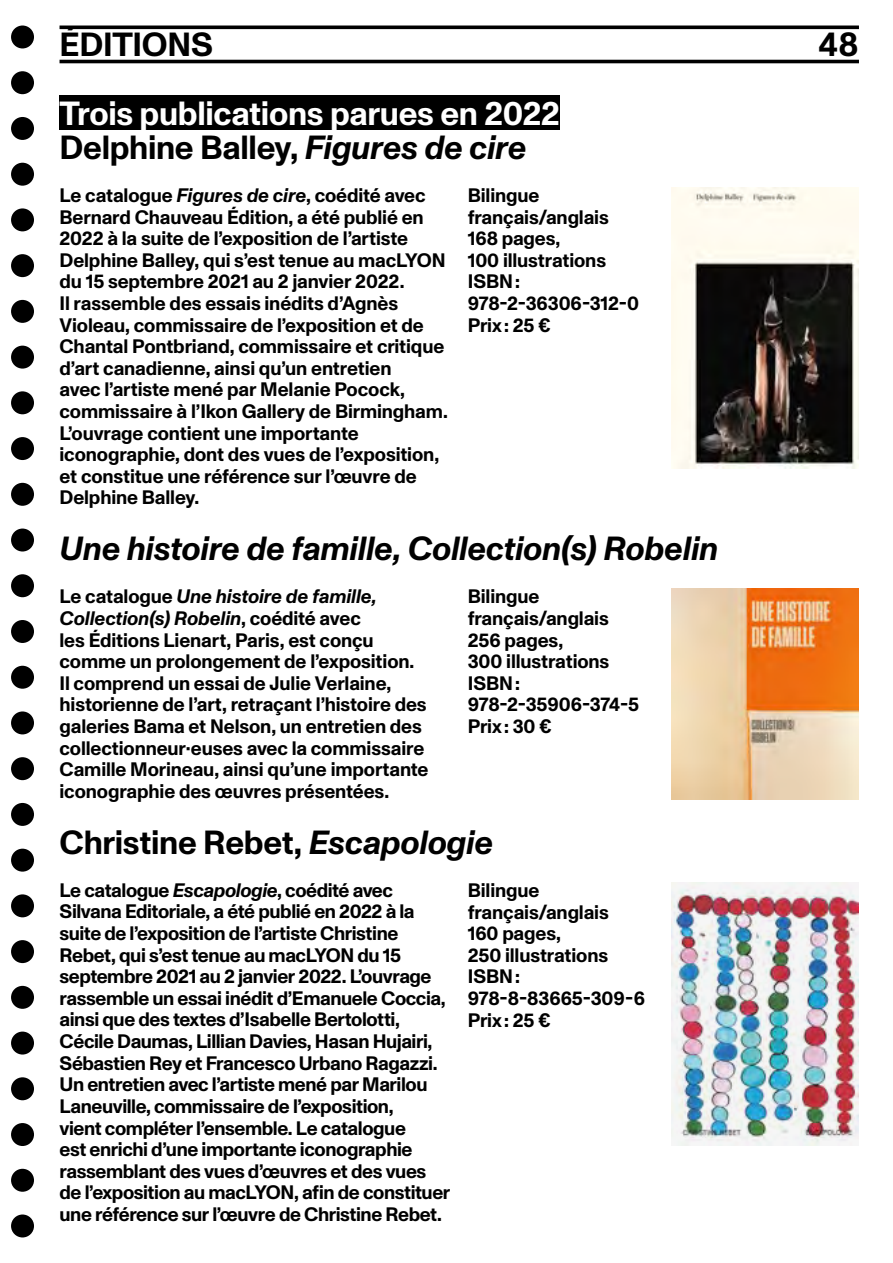
<style>
.page{position:relative;width:893px;height:1263px;background:#fff}
.page>*{position:absolute;margin:0;border:0;box-sizing:border-box;transform-origin:0 0}
.t1{font:700 33.45px/34.2px "Monument Grotesk";letter-spacing:-.01em;color:#fff}
.t2{font:italic 700 33.45px "Monument Grotesk";letter-spacing:-.01em;color:#000}
.t3{font:700 33.45px "Monument Grotesk";letter-spacing:-.01em;color:#000}
.t4{font:700 19.5px/21.6px "Monument Grotesk";letter-spacing:-.01em;color:#000}
.s1{color:#000}
.s2{font-style:italic;color:#000}
.s3{font-style:italic}
</style>
<div class="page">
<hr style="left:60px;top:26px;width:799px;height:3px;background:#000">
<hr style="left:60px;top:60px;width:799px;height:3px;background:#000">
<div style="left:11px;top:26px;width:23px;height:22px;background:#000;border-radius:50%"></div>
<div style="left:11px;top:71px;width:23px;height:23px;background:#000;border-radius:50%"></div>
<div style="left:11px;top:117px;width:23px;height:23px;background:#000;border-radius:50%"></div>
<div style="left:11px;top:1077px;width:23px;height:23px;background:#000;border-radius:50%"></div>
<div style="left:11px;top:1123px;width:23px;height:23px;background:#000;border-radius:50%"></div>
<div style="left:11px;top:1169px;width:23px;height:23px;background:#000;border-radius:50%"></div>
<div style="left:11px;top:1214px;width:23px;height:23px;background:#000;border-radius:50%"></div>
<div style="left:11px;top:1031px;width:23px;height:23px;background:#000;border-radius:50%"></div>
<div style="left:11px;top:986px;width:23px;height:23px;background:#000;border-radius:50%"></div>
<div style="left:11px;top:940px;width:23px;height:23px;background:#000;border-radius:50%"></div>
<div style="left:11px;top:894px;width:23px;height:23px;background:#000;border-radius:50%"></div>
<div style="left:11px;top:849px;width:23px;height:23px;background:#000;border-radius:50%"></div>
<div style="left:11px;top:803px;width:23px;height:23px;background:#000;border-radius:50%"></div>
<div style="left:11px;top:757px;width:23px;height:23px;background:#000;border-radius:50%"></div>
<div style="left:11px;top:711px;width:23px;height:23px;background:#000;border-radius:50%"></div>
<div style="left:11px;top:666px;width:23px;height:23px;background:#000;border-radius:50%"></div>
<div style="left:11px;top:620px;width:23px;height:23px;background:#000;border-radius:50%"></div>
<div style="left:11px;top:574px;width:23px;height:23px;background:#000;border-radius:50%"></div>
<div style="left:11px;top:528px;width:23px;height:23px;background:#000;border-radius:50%"></div>
<div style="left:11px;top:483px;width:23px;height:23px;background:#000;border-radius:50%"></div>
<div style="left:11px;top:437px;width:23px;height:23px;background:#000;border-radius:50%"></div>
<div style="left:11px;top:391px;width:23px;height:23px;background:#000;border-radius:50%"></div>
<div style="left:11px;top:346px;width:23px;height:23px;background:#000;border-radius:50%"></div>
<div style="left:11px;top:300px;width:23px;height:23px;background:#000;border-radius:50%"></div>
<div style="left:11px;top:254px;width:23px;height:23px;background:#000;border-radius:50%"></div>
<div style="left:11px;top:208px;width:23px;height:23px;background:#000;border-radius:50%"></div>
<div style="left:11px;top:163px;width:23px;height:23px;background:#000;border-radius:50%"></div>
<div style="left:60px;top:96px;width:500px;height:34px;background:#000"></div>
<img style="left:672px;top:188px;width:187px;height:280px">
<img style="left:672px;top:589px;width:187px;height:210px">
<img style="left:672px;top:882px;width:187px;height:263px">
<h1 class="t3" style="left:60px;top:20px;width:155px">ÉDITIONS</h1>
<h1 class="t3" style="left:818px;top:20px;width:42px">48</h1>
<h1 class="t1" style="left:60px;top:94px;width:502px">Trois publications parues en 2022<br><span class="s1">Delphine Balley,</span> <span class="s2">Figures de cire</span></h1>
<p class="t4" style="left:60px;top:183px;width:390px">Le catalogue <span class="s3">Figures de cire</span>, coédité avec Bernard Chauveau Édition, a été publié en 2022 à la suite de l’exposition de l’artiste Delphine Balley, qui s’est tenue au macLYON du 15 septembre 2021 au 2 janvier 2022.<br>Il rassemble des essais inédits d’Agnès Violeau, commissaire de l’exposition et de Chantal Pontbriand, commissaire et critique d’art canadienne, ainsi qu’un entretien<br>avec l’artiste mené par Melanie Pocock, commissaire à l’Ikon Gallery de Birmingham.<br>L’ouvrage contient une importante iconographie, dont des vues de l’exposition, et constitue une référence sur l’œuvre de Delphine Balley.</p>
<p class="t4" style="left:468px;top:184px;width:173px">Bilingue français/anglais<br>168 pages,<br>100 illustrations<br>ISBN :<br>978-2-36306-312-0<br>Prix : 25 €</p>
<h1 class="t2" style="left:60px;top:524px;width:660px">Une histoire de famille, Collection(s) Robelin</h1>
<p class="t4" style="left:60px;top:585px;width:371px">Le catalogue <span class="s3">Une histoire de famille, Collection(s) Robelin</span>, coédité avec<br>les Éditions Lienart, Paris, est conçu comme un prolongement de l’exposition.<br>Il comprend un essai de Julie Verlaine, historienne de l’art, retraçant l’histoire des galeries Bama et Nelson, un entretien des collectionneur·euses avec la commissaire Camille Morineau, ainsi qu’une importante iconographie des œuvres présentées.</p>
<p class="t4" style="left:468px;top:585px;width:173px">Bilingue français/anglais<br>256 pages,<br>300 illustrations<br>ISBN :<br>978-2-35906-374-5<br>Prix : 30 €</p>
<h1 class="t3" style="left:60px;top:818px;width:435px">Christine Rebet, <span class="s3">Escapologie</span></h1>
<p class="t4" style="left:60px;top:878px;width:392px">Le catalogue <span class="s3">Escapologie</span>, coédité avec Silvana Editoriale, a été publié en 2022 à la suite de l’exposition de l’artiste Christine Rebet, qui s’est tenue au macLYON du 15 septembre 2021 au 2 janvier 2022. L’ouvrage rassemble un essai inédit d’Emanuele Coccia, ainsi que des textes d’Isabelle Bertolotti, Cécile Daumas, Lillian Davies, Hasan Hujairi, Sébastien Rey et Francesco Urbano Ragazzi.<br>Un entretien avec l’artiste mené par Marilou Laneuville, commissaire de l’exposition,<br>vient compléter l’ensemble. Le catalogue<br>est enrichi d’une importante iconographie rassemblant des vues d’œuvres et des vues de l’exposition au macLYON, afin de constituer une référence sur l’œuvre de Christine Rebet.</p>
<p class="t4" style="left:468px;top:878px;width:179px">Bilingue français/anglais<br>160 pages,<br>250 illustrations<br>ISBN :<br>978-8-83665-309-6<br>Prix : 25 €</p>
</div>
